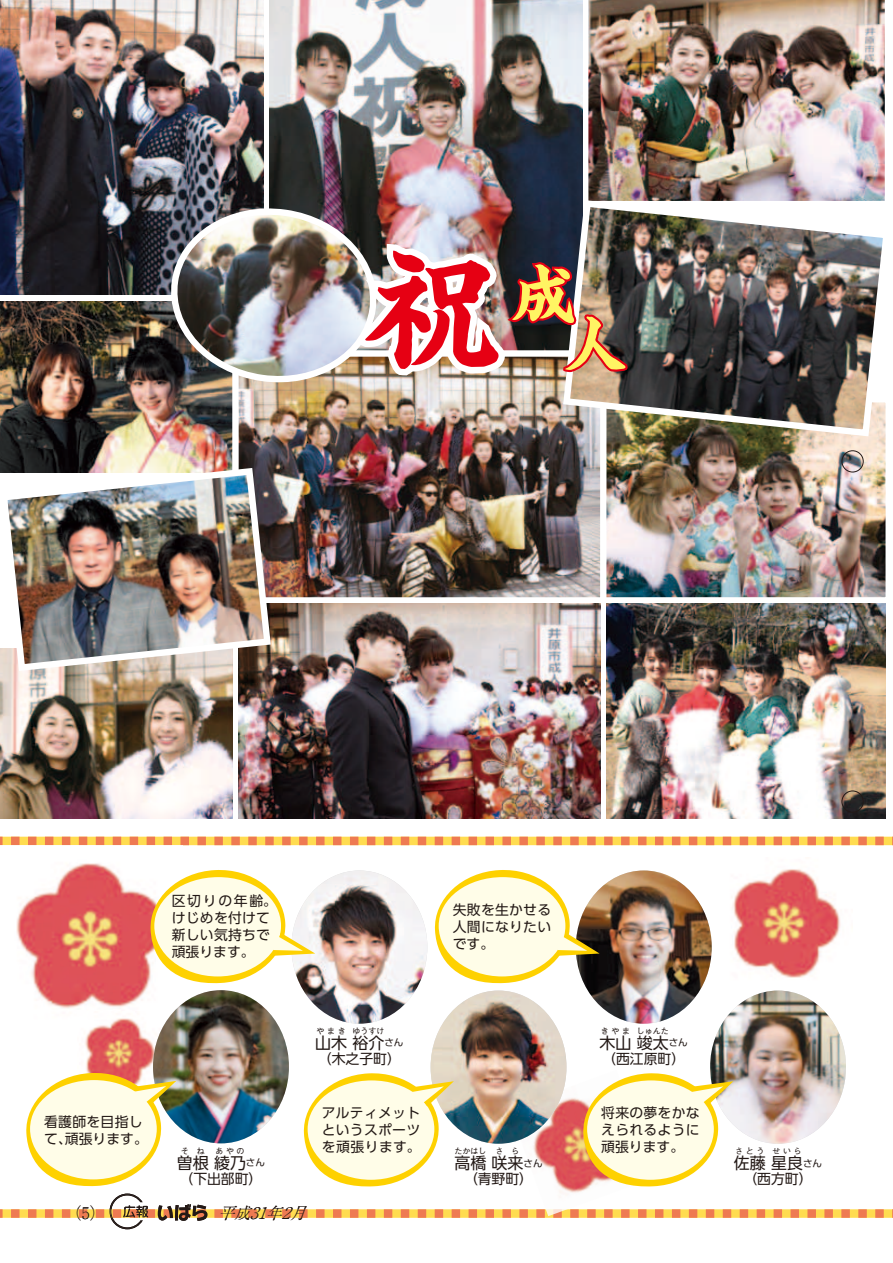
<style>
.page{position:relative;width:893px;height:1263px;background:#fff}
.page>*{position:absolute;margin:0;border:0;box-sizing:border-box;transform-origin:0 0}
.t1{font:700 133.95px "Kaisho MCBK1 Pro De";color:#e60013}
.t2{font:700 63.75px "Kaisho MCBK1 Pro De";color:#fff463}
.t3{font:15.9px "UD Shin Go Pro";letter-spacing:.165em;color:#231916}
.t4{font:italic 300 15.9px "Ryumin Pro";color:#231916}
.t5{font:13.8px/17px "UD Shin Go Pro";letter-spacing:.02em;color:#231916;text-align:justify}
.t6{font:9.6px "UD Shin Go Pro";color:#231916}
.t7{font:7.95px "UD Shin Go Pro";letter-spacing:.335em;color:#231916}
.s1{font-size:15.9px}
</style>
<div class="page">
<svg style="left:0;top:837px;width:893px;height:8px"></svg>
<img style="left:0;top:845px;width:182px;height:164px">
<img style="left:85px;top:1018px;width:68px;height:53px">
<img style="left:732px;top:869px;width:109px;height:109px">
<img style="left:0;top:674px;width:232px;height:145px">
<img style="left:0;top:301px;width:232px;height:163px">
<img style="left:582px;top:0;width:303px;height:197px">
<img style="left:0;top:0;width:263px;height:295px">
<img style="left:270px;top:0;width:312px;height:198px">
<img style="left:606px;top:440px;width:279px;height:157px">
<div style="left:583px;top:396px;width:309px;height:208px;border:6px solid #fff"></div>
<img style="left:239px;top:396px;width:360px;height:201px">
<div style="left:232px;top:350px;width:374px;height:254px;border:6px solid #fff"></div>
<img style="left:560px;top:197px;width:332px;height:243px">
<img style="left:606px;top:604px;width:279px;height:215px">
<img style="left:239px;top:604px;width:361px;height:215px">
<img style="left:0;top:464px;width:274px;height:210px">
<img style="left:161px;top:198px;width:469px;height:198px">
<img style="left:153px;top:990px;width:136px;height:81px">
<img style="left:431px;top:990px;width:135px;height:81px">
<img style="left:710px;top:990px;width:136px;height:81px">
<img style="left:300px;top:870px;width:127px;height:154px">
<svg style="left:149px;top:868px;width:166px;height:117px"></svg>
<img style="left:584px;top:870px;width:128px;height:154px">
<svg style="left:434px;top:870px;width:166px;height:115px"></svg>
<svg style="left:0;top:1071px;width:893px;height:158px"></svg>
<div style="left:842px;top:450px;width:21px;height:22px;border:1px solid #231916;border-radius:50%"></div>
<div style="left:842px;top:791px;width:21px;height:21px;border:1px solid #231916;border-radius:50%"></div>
<h1 class="t1" style="left:366px;top:198px;width:211px">祝<sup>成</sup></h1>
<h2 class="t2" style="left:562px;top:290px;width:65px">人</h2>
<p class="t5" style="left:65px;top:1112px;width:84px;text-indent:-21px">看護師を目指し頑張ります。</p>
<p class="t5" style="left:44px;top:1129px;width:29px">て、</p>
<p class="t5" style="left:172px;top:892px;width:107px;text-align:left">区切りの年齢。けじめを付けて新しい気持ちで頑張ります。</p>
<p class="t7" style="left:317px;top:1024px;width:31px">やまき</p>
<p class="t7" style="left:352px;top:1024px;width:33px">ゆうすけ</p>
<p class="t6" style="left:368px;top:1035px;width:37px"><span class="s1">介</span>さん</p>
<p class="t5" style="left:318px;top:1050px;width:84px">（木之子町(</p>
<p class="t3" style="left:315px;top:1030px;width:55px">山木裕</p>
<p class="t7" style="left:181px;top:1144px;width:9px">そ</p>
<p class="t7" style="left:215px;top:1144px;width:31px">あやの</p>
<p class="t6" style="left:230px;top:1155px;width:37px"><span class="s1">乃</span>さん</p>
<p class="t5" style="left:180px;top:1169px;width:84px">（下出部町(</p>
<p class="t7" style="left:197px;top:1144px;width:9px">ね</p>
<p class="t3" style="left:177px;top:1150px;width:55px">曽根綾</p>
<p class="t4" style="left:266px;top:1200px;width:26px">年</p>
<p class="t4" style="left:282px;top:1200px;width:34px">月2</p>
<p class="t4" style="left:250px;top:1200px;width:26px">31</p>
<p class="t5" style="left:322px;top:1104px;width:100px">アルティメットというスポーツを頑張ります。</p>
<p class="t5" style="left:453px;top:901px;width:100px">失敗を生かせる人間になりたいです。</p>
<p class="t7" style="left:496px;top:1144px;width:9px">さ</p>
<p class="t7" style="left:454px;top:1144px;width:33px">たかはし</p>
<p class="t7" style="left:512px;top:1144px;width:9px">ら</p>
<p class="t3" style="left:454px;top:1150px;width:55px">高橋咲</p>
<p class="t6" style="left:508px;top:1155px;width:37px"><span class="s1">来</span>さん</p>
<p class="t5" style="left:464px;top:1170px;width:71px">（青野町(</p>
<p class="t7" style="left:601px;top:1024px;width:31px">きやま</p>
<p class="t7" style="left:637px;top:1024px;width:33px">しゅんた</p>
<p class="t6" style="left:653px;top:1035px;width:37px"><span class="s1">太</span>さん</p>
<p class="t5" style="left:602px;top:1050px;width:84px">（西江原町(</p>
<p class="t3" style="left:600px;top:1030px;width:55px">木山竣</p>
<p class="t5" style="left:601px;top:1104px;width:100px">将来の夢をかなえられるように頑張ります。</p>
<p class="t7" style="left:735px;top:1144px;width:31px">さとう</p>
<p class="t7" style="left:772px;top:1144px;width:31px">せいら</p>
<p class="t6" style="left:787px;top:1155px;width:37px"><span class="s1">良</span>さん</p>
<p class="t5" style="left:743px;top:1170px;width:71px">（西方町(</p>
<p class="t3" style="left:734px;top:1150px;width:55px">佐藤星</p>
</div>
